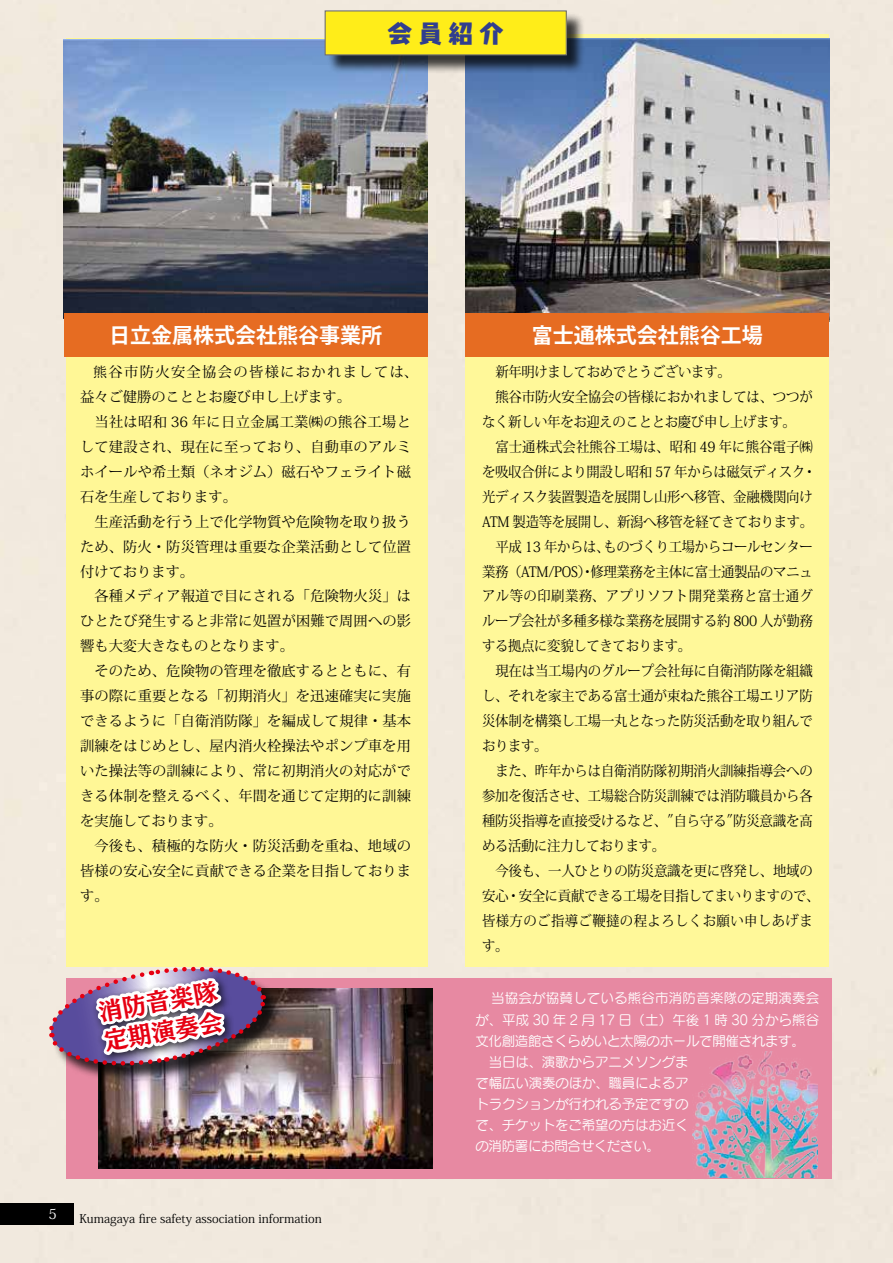
<style>
.page{position:relative;width:893px;height:1263px;background:#f1e9de}
.page>*{position:absolute;margin:0;border:0;box-sizing:border-box;transform-origin:0 0}
.t1{font:25.5px "Kurokane Std EB";color:#313e8e}
.t2{font:24px/30px "Mode Min A Std B";color:#e60012}
.t3{font:700 21px "Koz Go Pro";color:#fff}
.t4{font:14.25px "Koz Min Pro";letter-spacing:-.01em;color:#000;scale:.94 1}
.t5{font:14.25px/24.9px "Koz Min Pro";letter-spacing:-.01em;color:#000;text-align:justify}
.t6{font:14.25px/24.9px "Koz Min Pro";letter-spacing:.095em;color:#000}
.t7{font:14.25px "Koz Min Pro";letter-spacing:.035em;color:#000;scale:.94 1}
.t8{font:14.25px "Koz Min Pro";letter-spacing:.03em;color:#000;scale:.94 1}
.t9{font:13.8px "Koz Min Pro";color:#fff}
.t10{font:13.5px/21.1px "Seurat Pro M";letter-spacing:-.015em;color:#fff}
.t11{font:12px "Koz Min Pro";color:#000}
.s1{font-size:13.5px}
</style>
<div class="page">
<div style="left:66px;top:38px;width:361px;height:929px;background:#fff796"></div>
<div style="left:466px;top:34px;width:363px;height:933px;background:#fff899"></div>
<img style="left:64px;top:40px;width:363px;height:273px">
<img style="left:466px;top:38px;width:363px;height:275px">
<div style="left:64px;top:313px;width:363px;height:44px;background:#e66c22"></div>
<div style="left:466px;top:313px;width:363px;height:44px;background:#e66c22"></div>
<div style="left:66px;top:978px;width:766px;height:201px;background:#e789a2"></div>
<img style="left:98px;top:988px;width:334px;height:180px">
<div style="left:52px;top:970px;width:231px;height:114px;background:#000;opacity:.75"></div>
<img style="left:46px;top:860px;width:222px;height:254px">
<img style="left:692px;top:1051px;width:125px;height:127px">
<div style="left:327px;top:13px;width:258px;height:61px;background:#000;opacity:.75"></div>
<div style="left:325px;top:11px;width:241px;height:44px;background:#ffed19"></div>
<div style="left:325px;top:10px;width:242px;height:45px;border:1px solid #727171"></div>
<div style="left:0;top:1203px;width:74px;height:22px;background:#000"></div>
<h1 class="t1" style="left:387px;top:13px;width:119px">会員紹介</h1>
<h3 class="t3" style="left:109px;top:322px;width:275px">日立金属株式会社熊谷事業所</h3>
<h3 class="t3" style="left:532px;top:322px;width:232px">富士通株式会社熊谷工場</h3>
<p class="t6" style="left:80px;top:359px;width:339px;text-indent:13px"><span class="s1">熊</span>谷市防火安全協会の皆様におかれましては、益々ご健勝のこととお慶び申し上げます。</p>
<p class="t5" style="left:80px;top:409px;width:332px;text-indent:14px">当社は昭和 36 年に日立金属工業㈱の熊谷工場として建設され、現在に至っており、自動車のアルミホイールや希土類（ネオジム）磁石やフェライト磁石を生産しております。</p>
<p class="t5" style="left:80px;top:508px;width:332px;text-indent:14px">生産活動を行う上で化学物質や危険物を取り扱うため、防火・防災管理は重要な企業活動として位置付けております。</p>
<p class="t5" style="left:80px;top:583px;width:332px;text-indent:14px">各種メディア報道で目にされる「危険物火災」はひとたび発生すると非常に処置が困難で周囲への影響も大変大きなものとなります。</p>
<p class="t5" style="left:80px;top:658px;width:332px;text-indent:14px">そのため、危険物の管理を徹底するとともに、有事の際に重要となる「初期消火」を迅速確実に実施できるように「自衛消防隊」を編成して規律・基本訓練をはじめとし、屋内消火栓操法やポンプ車を用いた操法等の訓練により、常に初期消火の対応ができる体制を整えるべく、年間を通じて定期的に訓練を実施しております。</p>
<p class="t5" style="left:80px;top:833px;width:332px;text-indent:14px">今後も、積極的な防火・防災活動を重ね、地域の皆様の安心安全に貢献できる企業を目指しております。</p>
<p class="t4" style="left:495px;top:362px;width:252px">新年明けましておめでとうございます。</p>
<p class="t4" style="left:495px;top:387px;width:339px">熊谷市防火安全協会の皆様におかれましては、つつが</p>
<p class="t4" style="left:482px;top:412px;width:335px">なく新しい年をお迎えのこととお慶び申し上げます。</p>
<p class="t4" style="left:495px;top:436px;width:339px">富士通株式会社熊谷工場は、昭和 49 年に熊谷電子㈱</p>
<p class="t4" style="left:482px;top:461px;width:357px">を吸収合併により開設し昭和 57 年からは磁気ディスク・</p>
<p class="t4" style="left:482px;top:486px;width:353px">光ディスク装置製造を展開し山形へ移管、金融機関向け</p>
<p class="t4" style="left:482px;top:511px;width:354px">ATM 製造等を展開し、新潟へ移管を経てきております。</p>
<p class="t4" style="left:495px;top:536px;width:339px">平成 13 年からは、ものづくり工場からコールセンター</p>
<p class="t4" style="left:482px;top:561px;width:353px">業務（ATM/POS）・修理業務を主体に富士通製品のマニュ</p>
<p class="t7" style="left:482px;top:586px;width:353px">アル等の印刷業務、アプリソフト開発業務と富士通グ</p>
<p class="t4" style="left:482px;top:611px;width:353px">ループ会社が多種多様な業務を展開する約 800 人が勤務</p>
<p class="t4" style="left:482px;top:636px;width:224px">する拠点に変貌してきております。</p>
<p class="t4" style="left:495px;top:661px;width:339px">現在は当工場内のグループ会社毎に自衛消防隊を組織</p>
<p class="t4" style="left:482px;top:686px;width:353px">し、それを家主である富士通が束ねた熊谷工場エリア防</p>
<p class="t4" style="left:482px;top:711px;width:353px">災体制を構築し工場一丸となった防災活動を取り組んで</p>
<p class="t4" style="left:482px;top:736px;width:71px">おります。</p>
<p class="t4" style="left:495px;top:761px;width:339px">また、昨年からは自衛消防隊初期消火訓練指導会への</p>
<p class="t4" style="left:482px;top:786px;width:353px">参加を復活させ、工場総合防災訓練では消防職員から各</p>
<p class="t4" style="left:482px;top:811px;width:353px">種防災指導を直接受けるなど、″自ら守る″防災意識を高</p>
<p class="t4" style="left:482px;top:835px;width:196px">める活動に注力しております。</p>
<p class="t4" style="left:495px;top:860px;width:339px">今後も、一人ひとりの防災意識を更に啓発し、地域の</p>
<p class="t4" style="left:482px;top:885px;width:361px">安心・安全に貢献できる工場を目指してまいりますので、</p>
<p class="t8" style="left:482px;top:910px;width:353px">皆様方のご指導ご鞭撻の程よろしくお願い申しあげま</p>
<p class="t4" style="left:482px;top:935px;width:30px">す。</p>
<p class="t10" style="left:475px;top:987px;width:345px;text-indent:16px">当協会が協賛している熊谷市消防音楽隊の定期演奏会が、平成 30 年 2 月 17 日（土）午後 1 時 30 分から熊谷文化創造館さくらめいと太陽のホールで開催されます。　当日は、演歌からアニメソングま<br>で幅広い演奏のほか、職員によるア<br>トラクションが行われる予定ですの<br>で、チケットをご希望の方はお近く<br>の消防署にお問合せください。</p>
<h2 class="t2" style="left:96px;top:996px;width:121px;rotate:-10deg">消防音楽隊定期演奏会</h2>
<p class="t9" style="left:48px;top:1204px;width:10px">5</p>
<p class="t11" style="left:79px;top:1210px;width:244px">Kumagaya fire safety association information</p>
</div>
